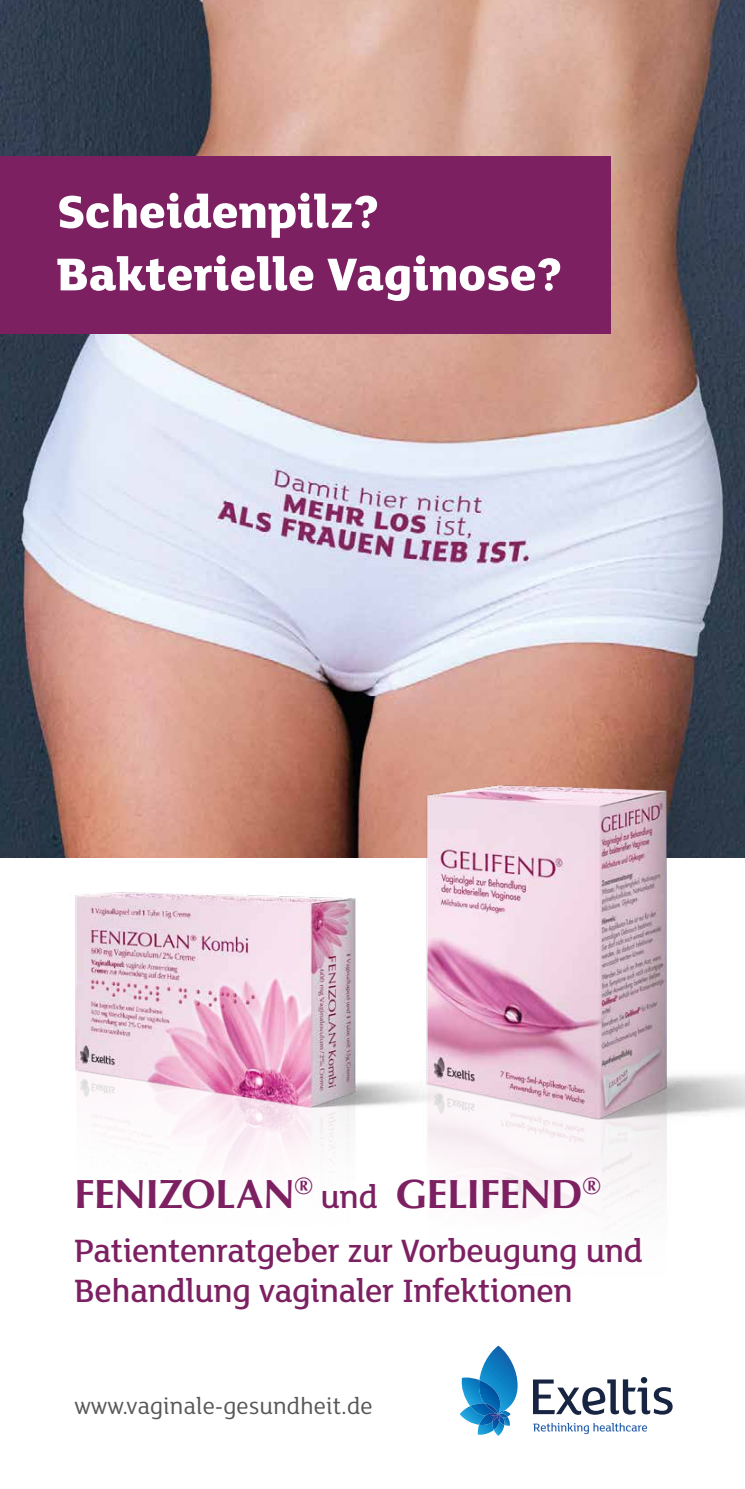
<style>
.page{position:relative;width:745px;height:1489px;background:#fff}
.page>*{position:absolute;margin:0;border:0;box-sizing:border-box;transform-origin:0 0}
.t1{font:800 50px/62.5px "FS Lola";color:#fff}
.t2{font:700 41px "Optima";letter-spacing:-.015em;color:#7c2062}
.t3{font:500 35px/40px "FS Lola";letter-spacing:-.015em;color:#7c2062}
.t4{font:25px "FS Lola";color:#575756}
.s1{font-family:"FS Lola";font-weight:500;font-size:35px}
</style>
<div class="page">
<img style="left:0;top:0;width:744px;height:784px">
<div style="left:0;top:156px;width:609px;height:177px;background:#7c2062"></div>
<svg style="left:533px;top:1423px;width:113px;height:10px"></svg>
<svg style="left:533px;top:1377px;width:139px;height:37px"></svg>
<svg style="left:459px;top:1345px;width:58px;height:90px"></svg>
<img style="left:111px;top:699px;width:633px;height:512px">
<img style="left:0;top:784px;width:510px;height:427px">
<h1 class="t1" style="left:57px;top:178px;width:507px">Scheidenpilz?<br>Bakterielle Vaginose?</h1>
<p class="t2" style="left:74px;top:1170px;width:527px">FENIZOLAN<sup>®</sup> <span class="s1">und</span> GELIFEND<sup>®</sup></p>
<p class="t3" style="left:74px;top:1229px;width:569px">Patientenratgeber zur Vorbeugung und<br>Behandlung vaginaler Infektionen</p>
<p class="t4" style="left:74px;top:1389px;width:299px">www.vaginale-gesundheit.de</p>
</div>
